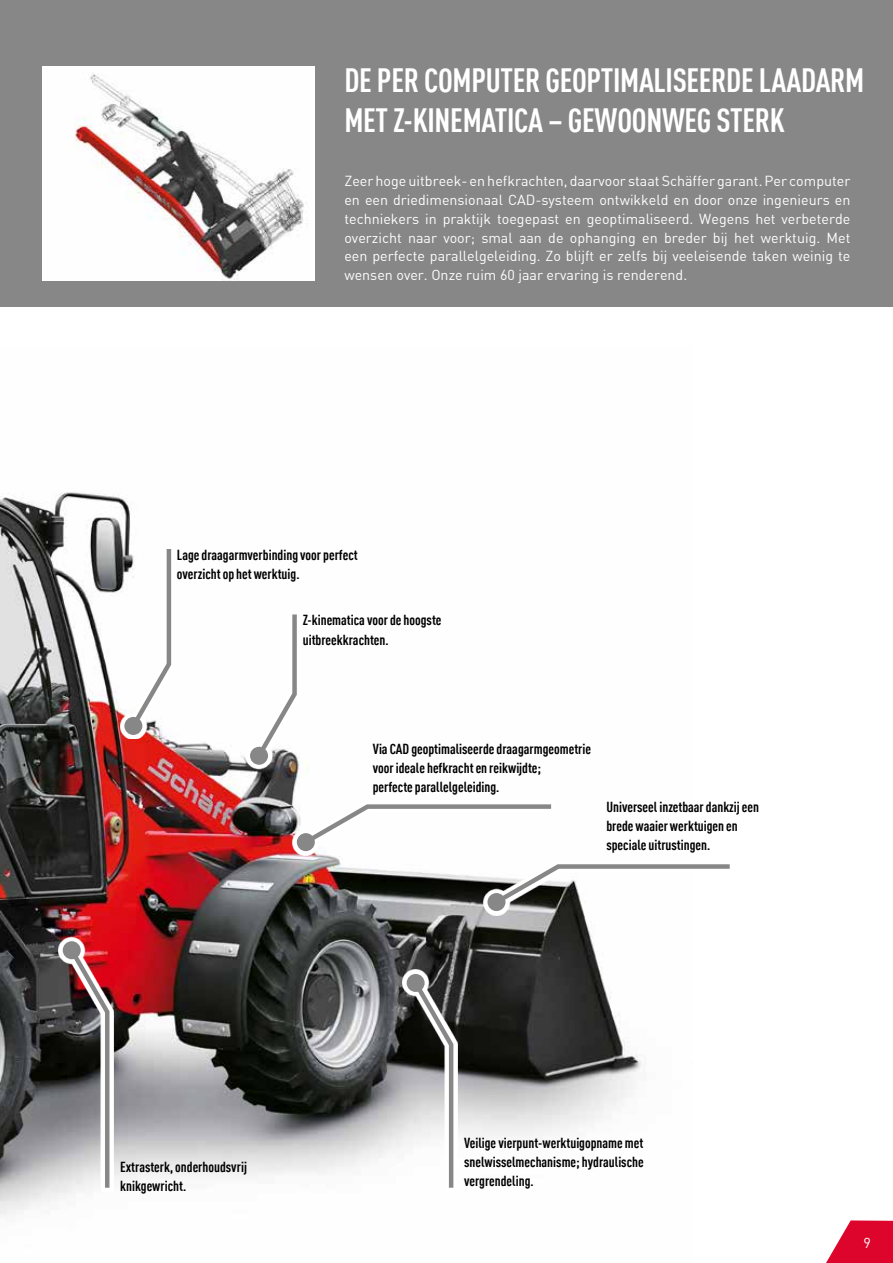
<style>
.page{position:relative;width:893px;height:1263px;background:#fff}
.page>*{position:absolute;margin:0;border:0;box-sizing:border-box;transform-origin:0 0}
.t1{font:700 condensed 33px/39.6px "DIN Offc Pro";letter-spacing:-.01em;color:#fff}
.t2{font:700 condensed 14.25px/19.2px "DIN Offc Pro";color:#000}
.t3{font:14.25px/18.8px "DIN Offc Pro";color:#fff;text-align:justify}
</style>
<div class="page">
<img style="left:0;top:492px;width:641px;height:723px">
<div style="left:0;top:0;width:893px;height:306px;background:#878787"></div>
<svg style="left:826px;top:1220px;width:67px;height:43px"></svg>
<svg style="left:483px;top:860px;width:158px;height:55px"></svg>
<svg style="left:490px;top:862px;width:240px;height:46px"></svg>
<div style="left:487px;top:893px;width:18px;height:18px;background:#878787;border-radius:50%"></div>
<svg style="left:58px;top:937px;width:56px;height:255px"></svg>
<svg style="left:66px;top:944px;width:46px;height:248px"></svg>
<div style="left:63px;top:941px;width:18px;height:18px;background:#878787;border-radius:50%"></div>
<svg style="left:120px;top:544px;width:56px;height:195px"></svg>
<svg style="left:127px;top:544px;width:46px;height:188px"></svg>
<div style="left:124px;top:717px;width:18px;height:18px;background:#878787;border-radius:50%"></div>
<svg style="left:245px;top:610px;width:56px;height:159px"></svg>
<svg style="left:253px;top:610px;width:46px;height:152px"></svg>
<div style="left:250px;top:747px;width:18px;height:18px;background:#878787;border-radius:50%"></div>
<svg style="left:402px;top:969px;width:56px;height:223px"></svg>
<svg style="left:409px;top:977px;width:47px;height:215px"></svg>
<div style="left:407px;top:974px;width:18px;height:18px;background:#878787;border-radius:50%"></div>
<div style="left:292px;top:800px;width:264px;height:56px;background:#fff"></div>
<svg style="left:300px;top:804px;width:252px;height:44px"></svg>
<div style="left:297px;top:833px;width:18px;height:18px;background:#878787;border-radius:50%"></div>
<img style="left:43px;top:67px;width:272px;height:214px">
<h1 class="t1" style="left:344px;top:58px;width:521px">DE PER COMPUTER GEOPTIMALISEERDE LAADARM<br>MET Z-KINEMATICA – GEWOONWEG STERK</h1>
<p class="t3" style="left:344px;top:171px;width:507px">Zeer hoge uitbreek- en hefkrachten, daarvoor staat Schäffer garant. Per computer en een driedimensionaal CAD-systeem ontwikkeld en door onze ingenieurs en techniekers in praktijk toegepast en geoptimaliseerd. Wegens het verbeterde overzicht naar voor; smal aan de ophanging en breder bij het werktuig. Met een perfecte parallelgeleiding. Zo blijft er zelfs bij veeleisende taken weinig te wensen over. Onze ruim 60 jaar ervaring is renderend.</p>
<p class="t2" style="left:177px;top:544px;width:182px">Lage draagarmverbinding voor perfect overzicht op het werktuig.</p>
<p class="t2" style="left:303px;top:610px;width:140px">Z-kinematica voor de hoogste uitbreekkrachten.</p>
<p class="t2" style="left:120px;top:1156px;width:128px">Extrasterk, onderhoudsvrij knikgewricht.</p>
<p class="t2" style="left:373px;top:738px;width:220px">Via CAD geoptimaliseerde draagarmgeometrie voor ideale hefkracht en reikwijdte;<br>perfecte parallelgeleiding.</p>
<p class="t2" style="left:606px;top:796px;width:154px">Universeel inzetbaar dankzij een brede waaier werktuigen en speciale uitrustingen.</p>
<p class="t2" style="left:464px;top:1132px;width:181px;text-align:justify">Veilige vierpunt-werktuigopname met snelwisselmechanisme; hydraulische vergrendeling.</p>
<p class="t3" style="left:863px;top:1232px;width:9px">9</p>
</div>
